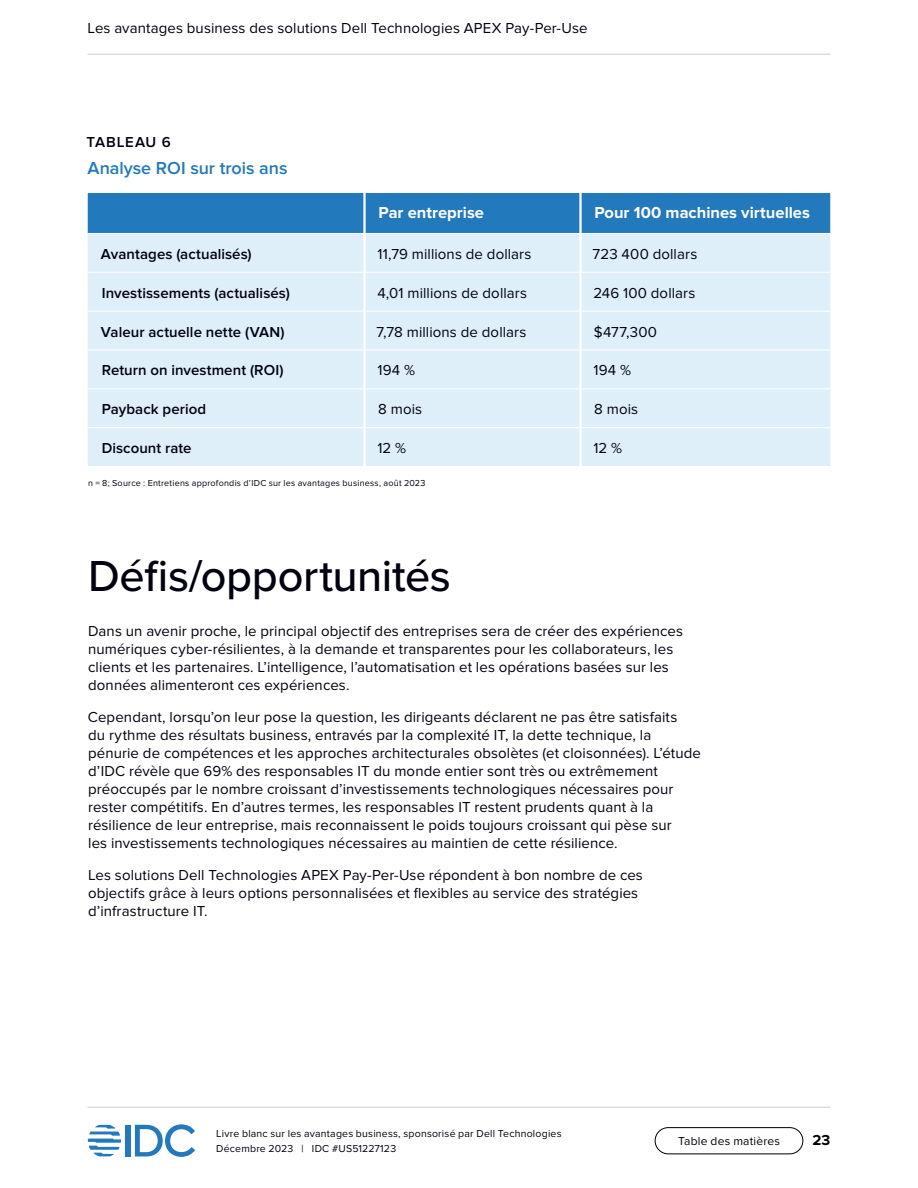
<style>
.page{position:relative;width:918px;height:1188px;background:#fff}
.page>*{position:absolute;margin:0;border:0;box-sizing:border-box;transform-origin:0 0}
.t1{font:500 45px "Proxima Nova";letter-spacing:-.005em;color:#01010f}
.t2{font:600 18px "Proxima Nova";letter-spacing:-.005em;color:#2279bc}
.t3{font:700 16.5px "Proxima Nova";color:#fff}
.t4{font:15px/18px "Proxima Nova";letter-spacing:.005em;color:#01010f}
.t5{font:600 15px "Proxima Nova";letter-spacing:.005em;color:#01010f}
.t6{font:600 15px "Proxima Nova";letter-spacing:.055em;color:#01010f}
.t7{font:700 15px "Proxima Nova";color:#000}
.t8{font:12px "Proxima Nova";letter-spacing:.015em;color:#01010f}
.t9{font:10.5px/15px "Proxima Nova";letter-spacing:.02em;color:#01010f}
.t10{font:9px "Proxima Nova";letter-spacing:.025em;color:#01010f}
</style>
<div class="page">
<div style="left:126px;top:1125px;width:5px;height:31px;background:#2279bc"></div>
<svg style="left:135px;top:1124px;width:60px;height:33px"></svg>
<svg style="left:88px;top:1125px;width:33px;height:31px"></svg>
<div style="left:655px;top:1127px;width:148px;height:27px;border:1px solid #000;border-radius:13px"></div>
<hr style="left:87px;top:54px;width:743px;height:1px;background:#ccc">
<hr style="left:87px;top:1107px;width:743px;height:1px;background:#ccc">
<div style="left:88px;top:193px;width:742px;height:40px;background:#2279bc"></div>
<div style="left:88px;top:234px;width:742px;height:232px;background:#dfeffa"></div>
<hr style="left:88px;top:272px;width:275px;height:1px;background:#fff">
<hr style="left:366px;top:272px;width:213px;height:1px;background:#fff">
<hr style="left:582px;top:272px;width:248px;height:1px;background:#fff">
<hr style="left:88px;top:311px;width:275px;height:1px;background:#fff">
<hr style="left:366px;top:311px;width:213px;height:1px;background:#fff">
<hr style="left:582px;top:311px;width:248px;height:1px;background:#fff">
<hr style="left:88px;top:350px;width:275px;height:1px;background:#fff">
<hr style="left:366px;top:350px;width:213px;height:1px;background:#fff">
<hr style="left:582px;top:350px;width:248px;height:1px;background:#fff">
<hr style="left:88px;top:388px;width:275px;height:1px;background:#fff">
<hr style="left:366px;top:388px;width:213px;height:1px;background:#fff">
<hr style="left:582px;top:388px;width:248px;height:1px;background:#fff">
<hr style="left:88px;top:427px;width:275px;height:1px;background:#fff">
<hr style="left:366px;top:427px;width:213px;height:1px;background:#fff">
<hr style="left:582px;top:427px;width:248px;height:1px;background:#fff">
<hr style="left:363px;top:193px;width:3px;height:40px;background:#fff">
<hr style="left:579px;top:193px;width:3px;height:40px;background:#fff">
<hr style="left:579px;top:234px;width:3px;height:38px;background:#fff">
<hr style="left:579px;top:272px;width:3px;height:39px;background:#fff">
<hr style="left:579px;top:311px;width:3px;height:39px;background:#fff">
<hr style="left:579px;top:350px;width:3px;height:39px;background:#fff">
<hr style="left:579px;top:389px;width:3px;height:39px;background:#fff">
<hr style="left:579px;top:428px;width:3px;height:38px;background:#fff">
<hr style="left:363px;top:234px;width:3px;height:38px;background:#fff">
<hr style="left:363px;top:272px;width:3px;height:39px;background:#fff">
<hr style="left:363px;top:311px;width:3px;height:39px;background:#fff">
<hr style="left:363px;top:350px;width:3px;height:39px;background:#fff">
<hr style="left:363px;top:389px;width:3px;height:39px;background:#fff">
<hr style="left:363px;top:428px;width:3px;height:38px;background:#fff">
<p class="t4" style="left:87px;top:19px;width:502px">Les avantages business des solutions Dell Technologies APEX Pay-Per-Use</p>
<p class="t6" style="left:87px;top:133px;width:86px">TABLEAU 6</p>
<p class="t2" style="left:87px;top:158px;width:202px">Analyse ROI sur trois ans</p>
<p class="t3" style="left:378px;top:203px;width:107px">Par entreprise</p>
<p class="t3" style="left:594px;top:203px;width:217px">Pour 100 machines virtuelles</p>
<p class="t5" style="left:101px;top:245px;width:152px">Avantages (actualisés)</p>
<p class="t4" style="left:378px;top:245px;width:155px">11,79 millions de dollars</p>
<p class="t4" style="left:593px;top:245px;width:106px">723 400 dollars</p>
<p class="t5" style="left:102px;top:284px;width:190px">Investissements (actualisés)</p>
<p class="t4" style="left:377px;top:284px;width:151px">4,01 millions de dollars</p>
<p class="t4" style="left:593px;top:284px;width:104px">246 100 dollars</p>
<p class="t5" style="left:101px;top:323px;width:185px">Valeur actuelle nette (VAN)</p>
<p class="t4" style="left:377px;top:323px;width:151px">7,78 millions de dollars</p>
<p class="t4" style="left:594px;top:323px;width:65px">$477,300</p>
<p class="t5" style="left:102px;top:362px;width:183px">Return on investment (ROI)</p>
<p class="t4" style="left:378px;top:362px;width:39px">194 %</p>
<p class="t4" style="left:594px;top:362px;width:39px">194 %</p>
<p class="t5" style="left:102px;top:401px;width:106px">Payback period</p>
<p class="t4" style="left:378px;top:400px;width:45px">8 mois</p>
<p class="t4" style="left:594px;top:400px;width:45px">8 mois</p>
<p class="t5" style="left:102px;top:439px;width:91px">Discount rate</p>
<p class="t4" style="left:378px;top:439px;width:30px">12 %</p>
<p class="t4" style="left:594px;top:439px;width:30px">12 %</p>
<p class="t10" style="left:88px;top:478px;width:339px">n = 8; Source : Entretiens approfondis d’IDC sur les avantages business, août 2023</p>
<h1 class="t1" style="left:88px;top:549px;width:364px">Défis/opportunités</h1>
<p class="t4" style="left:88px;top:622px;width:596px">Dans un avenir proche, le principal objectif des entreprises sera de créer des expériences numériques cyber-résilientes, à la demande et transparentes pour les collaborateurs, les clients et les partenaires. L’intelligence, l’automatisation et les opérations basées sur les données alimenteront ces expériences.</p>
<p class="t4" style="left:88px;top:709px;width:615px">Cependant, lorsqu’on leur pose la question, les dirigeants déclarent ne pas être satisfaits<br>du rythme des résultats business, entravés par la complexité IT, la dette technique, la pénurie de compétences et les approches architecturales obsolètes (et cloisonnées). L’étude d’IDC révèle que 69% des responsables IT du monde entier sont très ou extrêmement préoccupés par le nombre croissant d’investissements technologiques nécessaires pour rester compétitifs. En d’autres termes, les responsables IT restent prudents quant à la résilience de leur entreprise, mais reconnaissent le poids toujours croissant qui pèse sur<br>les investissements technologiques nécessaires au maintien de cette résilience.</p>
<p class="t4" style="left:88px;top:867px;width:556px">Les solutions Dell Technologies APEX Pay-Per-Use répondent à bon nombre de ces objectifs grâce à leurs options personnalisées et flexibles au service des stratégies d’infrastructure IT.</p>
<p class="t9" style="left:216px;top:1127px;width:347px">Livre blanc sur les avantages business, sponsorisé par Dell Technologies<br>Décembre 2023 | IDC #US51227123</p>
<p class="t8" style="left:678px;top:1134px;width:103px">Table des matières</p>
<p class="t7" style="left:812px;top:1132px;width:19px">23</p>
</div>
